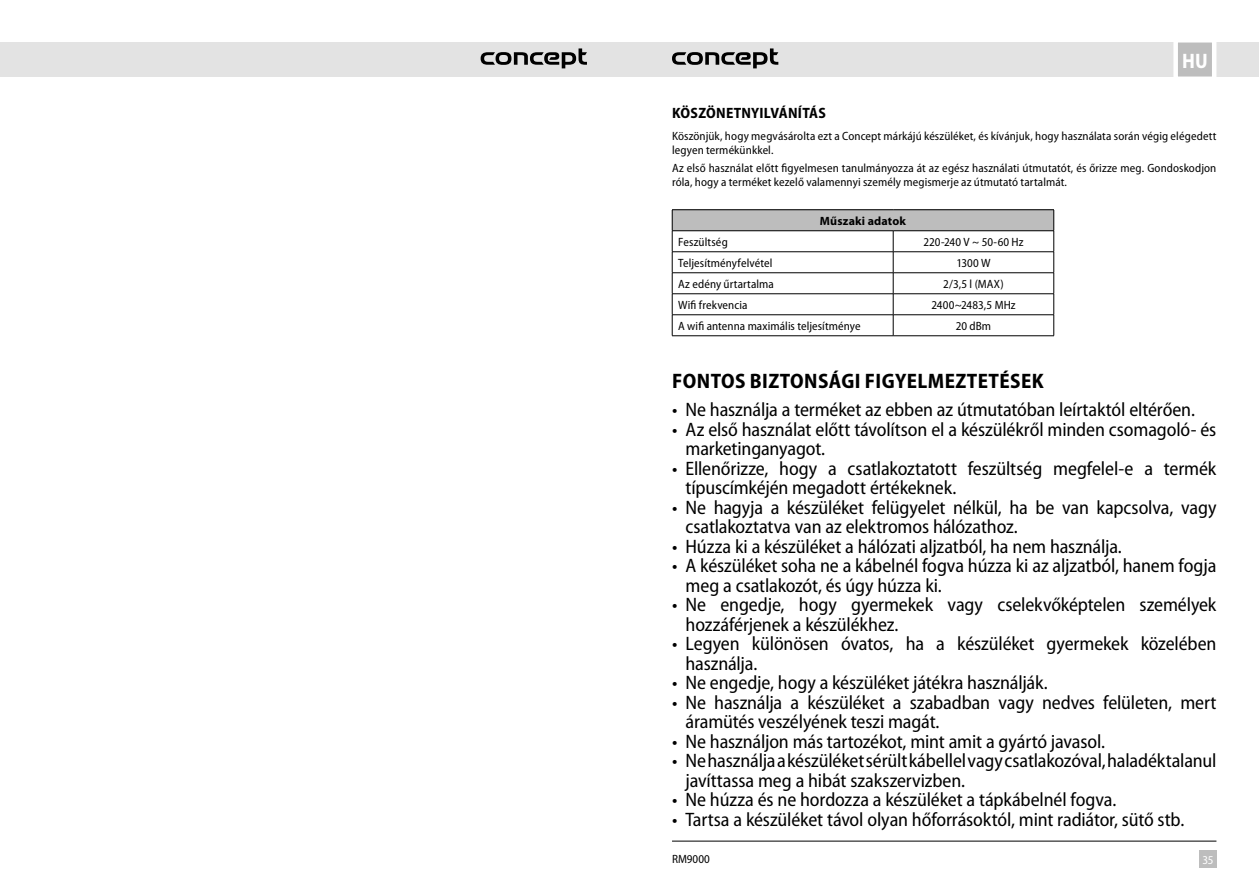
<style>
.page{position:relative;width:1259px;height:893px;background:#fff}
.page>*{position:absolute;margin:0;border:0;box-sizing:border-box;transform-origin:0 0}
.Nadpis_moje_CZ{font:700 semi-condensed 21px "Myriad Pro";letter-spacing:.02em;color:#000}
.t1{font:700 semi-condensed 21px "Myriad Pro";color:#fff;scale:.96 1}
.t2{font:semi-condensed 19.5px/19.5px "Myriad Pro";letter-spacing:-.005em;color:#000}
.Nadpis_moje{font:700 semi-condensed 15px "Myriad Pro";letter-spacing:.02em;color:#000}
.Text{font:semi-condensed 12px/13.8px "Myriad Pro";letter-spacing:.01em;color:#000}
.Odrážky-moje_bold{font:semi-condensed 12px "Myriad Pro";letter-spacing:.01em;color:#000}
.Odrážky-moje_bold-2{font:700 12px "Myriad Pro";letter-spacing:.015em;color:#000}
.t3{font:semi-condensed 12px "Myriad Pro";color:#fff}
</style>
<div class="page">
<div style="left:629px;top:43px;width:630px;height:34px;background:#e3e3e3"></div>
<div style="left:1199px;top:850px;width:17px;height:17px;background:#bdbdbd"></div>
<svg style="left:1171px;top:42px;width:47px;height:35px;background:#cecece"></svg>
<hr style="left:672px;top:841px;width:544px;height:1px;background:#000">
<svg style="left:672px;top:48px;width:106px;height:20px"></svg>
<div style="left:0;top:43px;width:629px;height:34px;background:#e3e3e3"></div>
<svg style="left:480px;top:48px;width:107px;height:20px"></svg>
<div style="left:672px;top:210px;width:381px;height:21px;background:#bdbdbd"></div>
<hr style="left:672px;top:209px;width:221px;height:1px;background:#000">
<hr style="left:893px;top:209px;width:161px;height:1px;background:#000">
<hr style="left:672px;top:230px;width:221px;height:1px;background:#000">
<hr style="left:893px;top:230px;width:161px;height:1px;background:#000">
<hr style="left:672px;top:251px;width:221px;height:1px;background:#000">
<hr style="left:893px;top:251px;width:161px;height:1px;background:#000">
<hr style="left:672px;top:272px;width:221px;height:1px;background:#000">
<hr style="left:893px;top:272px;width:161px;height:1px;background:#000">
<hr style="left:672px;top:293px;width:221px;height:1px;background:#000">
<hr style="left:893px;top:293px;width:161px;height:1px;background:#000">
<hr style="left:672px;top:314px;width:221px;height:1px;background:#000">
<svg style="left:672px;top:210px;width:1px;height:125px"></svg>
<hr style="left:893px;top:314px;width:161px;height:1px;background:#000">
<svg style="left:893px;top:231px;width:1px;height:104px"></svg>
<svg style="left:1053px;top:210px;width:1px;height:125px"></svg>
<hr style="left:672px;top:335px;width:221px;height:1px;background:#000">
<hr style="left:893px;top:335px;width:161px;height:1px;background:#000">
<p class="t1" style="left:1182px;top:50px;width:28px">HU</p>
<p class="Nadpis_moje" style="left:672px;top:104px;width:155px">KÖSZÖNETNYILVÁNÍTÁS</p>
<p class="Text" style="left:672px;top:129px;width:546px">Köszönjük, hogy megvásárolta ezt a Concept márkájú készüléket, és kívánjuk, hogy használata során végig elégedett legyen termékünkkel.</p>
<p class="Text" style="left:672px;top:161px;width:546px">Az első használat előtt figyelmesen tanulmányozza át az egész használati útmutatót, és őrizze meg. Gondoskodjon róla, hogy a terméket kezelő valamennyi személy megismerje az útmutató tartalmát.</p>
<p class="Odrážky-moje_bold-2" style="left:820px;top:214px;width:88px">Műszaki adatok</p>
<p class="Odrážky-moje_bold" style="left:678px;top:235px;width:51px">Feszültség</p>
<p class="Odrážky-moje_bold" style="left:923px;top:235px;width:102px">220-240 V ~ 50-60 Hz</p>
<p class="Odrážky-moje_bold" style="left:678px;top:256px;width:96px">Teljesítményfelvétel</p>
<p class="Odrážky-moje_bold" style="left:956px;top:256px;width:36px">1300 W</p>
<p class="Odrážky-moje_bold" style="left:678px;top:277px;width:97px">Az edény űrtartalma</p>
<p class="Odrážky-moje_bold" style="left:943px;top:277px;width:62px">2/3,5 l (MAX)</p>
<p class="Odrážky-moje_bold" style="left:678px;top:298px;width:71px">Wifi frekvencia</p>
<p class="Odrážky-moje_bold" style="left:931px;top:298px;width:86px">2400~2483,5 MHz</p>
<p class="Odrážky-moje_bold" style="left:678px;top:319px;width:184px">A wifi antenna maximális teljesítménye</p>
<p class="Odrážky-moje_bold" style="left:955px;top:319px;width:37px">20 dBm</p>
<p class="Nadpis_moje_CZ" style="left:672px;top:370px;width:373px">FONTOS BIZTONSÁGI FIGYELMEZTETÉSEK</p>
<p class="t2" style="left:672px;top:400px;width:524px">• Ne használja a terméket az ebben az útmutatóban leírtaktól eltérően.</p>
<p class="t2" style="left:685px;top:420px;width:532px;text-indent:-14px">• Az első használat előtt távolítson el a készülékről minden csomagoló- és marketinganyagot.</p>
<p class="t2" style="left:685px;top:459px;width:532px;text-indent:-14px">• Ellenőrizze, hogy a csatlakoztatott feszültség megfelel-e a termék típuscímkéjén megadott értékeknek.</p>
<p class="t2" style="left:685px;top:498px;width:532px;text-indent:-14px">• Ne hagyja a készüléket felügyelet nélkül, ha be van kapcsolva, vagy csatlakoztatva van az elektromos hálózathoz.</p>
<p class="t2" style="left:672px;top:537px;width:451px">• Húzza ki a készüléket a hálózati aljzatból, ha nem használja.</p>
<p class="t2" style="left:685px;top:556px;width:532px;text-indent:-14px">• A készüléket soha ne a kábelnél fogva húzza ki az aljzatból, hanem fogja meg a csatlakozót, és úgy húzza ki.</p>
<p class="t2" style="left:685px;top:595px;width:532px;text-indent:-14px">• Ne engedje, hogy gyermekek vagy cselekvőképtelen személyek hozzáférjenek a készülékhez.</p>
<p class="t2" style="left:685px;top:634px;width:532px;text-indent:-14px">• Legyen különösen óvatos, ha a készüléket gyermekek közelében használja.</p>
<p class="t2" style="left:672px;top:673px;width:377px">• Ne engedje, hogy a készüléket játékra használják.</p>
<p class="t2" style="left:685px;top:693px;width:532px;text-indent:-14px">• Ne használja a készüléket a szabadban vagy nedves felületen, mert áramütés veszélyének teszi magát.</p>
<p class="t2" style="left:672px;top:732px;width:434px">• Ne használjon más tartozékot, mint amit a gyártó javasol.</p>
<p class="t2" style="left:685px;top:751px;width:532px;text-indent:-14px">• Ne használja a készüléket sérült kábellel vagy csatlakozóval, haladéktalanul javíttassa meg a hibát szakszervizben.</p>
<p class="t2" style="left:672px;top:790px;width:446px">• Ne húzza és ne hordozza a készüléket a tápkábelnél fogva.</p>
<p class="t2" style="left:672px;top:810px;width:514px">• Tartsa a készüléket távol olyan hőforrásoktól, mint radiátor, sütő stb.</p>
<p class="Text" style="left:672px;top:852px;width:39px">RM9000</p>
<p class="t3" style="left:1202px;top:853px;width:13px">35</p>
</div>
